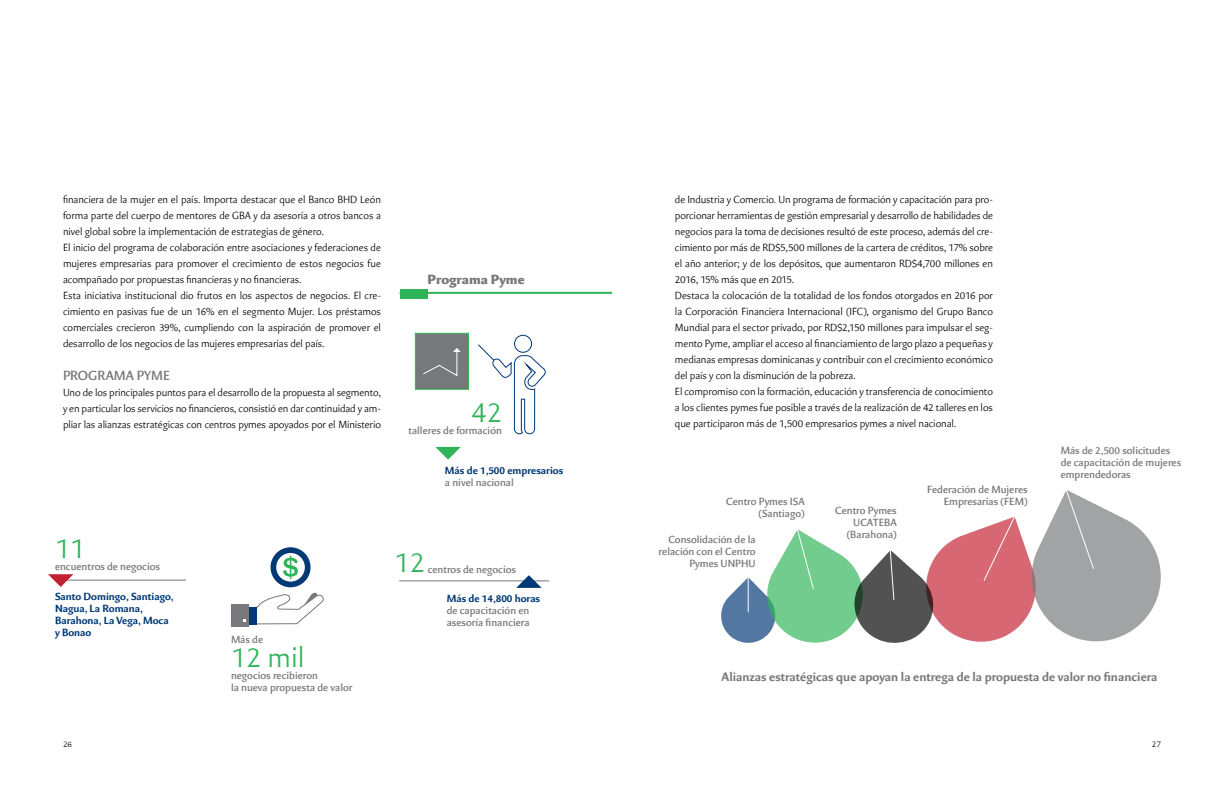
<style>
.page{position:relative;width:1224px;height:792px;background:#fff}
.page>*{position:absolute;margin:0;border:0;box-sizing:border-box;transform-origin:0 0}
.t1{font:300 30px "Eva Pro";color:#2fb457}
.t2{font:600 14px "Eva Pro";letter-spacing:.005em;color:#77787b}
.t3{font:900 14px "Eva Pro";color:#77787b}
.t4{font:700 13px "Eva Pro";color:#77787b}
.t5{font:300 11px/16px "Eva Pro";letter-spacing:-.005em;color:#000}
.t6{font:600 11px/12px "Eva Pro";color:#77787b}
.t7{font:700 11px/12px "Eva Pro";color:#003976}
.t8{font:300 8.7px "Eva Pro";color:#000}
.s1{font-weight:700;color:#003976}
</style>
<div class="page">
<hr style="left:55px;top:580px;width:131px;height:1px;background:#77787b">
<svg style="left:48px;top:574px;width:25px;height:13px"></svg>
<svg style="left:255px;top:547px;width:69px;height:78px"></svg>
<div style="left:249px;top:607px;width:8px;height:17px;background:#003976"></div>
<div style="left:231px;top:604px;width:18px;height:23px;background:#77787b"></div>
<hr style="left:399px;top:580px;width:150px;height:1px;background:#77787b">
<svg style="left:516px;top:575px;width:26px;height:13px"></svg>
<svg style="left:721px;top:490px;width:440px;height:153px"></svg>
<hr style="left:400px;top:292px;width:212px;height:2px;background:#2fb457">
<div style="left:400px;top:289px;width:27px;height:10px;background:#2fb457"></div>
<div style="left:415px;top:333px;width:54px;height:57px;background:#77787b;border:1px solid #2fb457"></div>
<svg style="left:423px;top:348px;width:38px;height:29px"></svg>
<svg style="left:435px;top:447px;width:26px;height:13px"></svg>
<div style="left:514px;top:335px;width:18px;height:18px;border:1px solid #003976;border-radius:50%"></div>
<svg style="left:478px;top:343px;width:68px;height:92px"></svg>
<p class="t5" style="left:63px;top:191px;width:320px">financiera de la mujer en el país. Importa destacar que el Banco BHD León forma parte del cuerpo de mentores de GBA y da asesoría a otros bancos a nivel global sobre la implementación de estrategias de género.<br>El inicio del programa de colaboración entre asociaciones y federaciones de mujeres empresarias para promover el crecimiento de estos negocios fue acompañado por propuestas financieras y no financieras.<br>Esta iniciativa institucional dio frutos en los aspectos de negocios. El cre&shy;cimiento en pasivas fue de un 16% en el segmento Mujer. Los préstamos comerciales crecieron 39%, cumpliendo con la aspiración de promover el desarrollo de los negocios de las mujeres empresarias del país.</p>
<p class="t2" style="left:63px;top:366px;width:109px">Programa Pyme</p>
<p class="t5" style="left:63px;top:384px;width:320px;text-align:justify">Uno de los principales puntos para el desarrollo de la propuesta al segmento, y en particular los servicios no financieros, consistió en dar continuidad y am&shy;pliar las alianzas estratégicas con centros pymes apoyados por el Ministerio</p>
<p class="t1" style="left:55px;top:530px;width:32px">11</p>
<p class="t6" style="left:55px;top:560px;width:107px">encuentros de negocios</p>
<p class="t7" style="left:55px;top:590px;width:120px">Santo Domingo, Santiago,<br>Nagua, La Romana,<br>Barahona, La Vega, Moca y Bonao</p>
<p class="t6" style="left:231px;top:634px;width:34px">Más de</p>
<p class="t1" style="left:231px;top:639px;width:75px">12 mil</p>
<p class="t6" style="left:231px;top:670px;width:123px">negocios recibieron<br>la nueva propuesta de valor</p>
<p class="t3" style="left:428px;top:270px;width:99px">Programa Pyme</p>
<p class="t1" style="left:471px;top:394px;width:32px">42</p>
<p class="t6" style="left:408px;top:425px;width:95px">talleres de formación</p>
<p class="t5" style="left:675px;top:191px;width:320px">de I ndustria y Comercio. Un programa de formación y capacitación para pro&shy;porcionar herramientas de gestión empresarial y desarrollo de habilidades de negocios para la toma de decisiones resultó de este proceso, además del cre&shy;cimiento por más de RD$5,500 millones de la cartera de créditos, 17% sobre el año anterior; y de los depósitos, que aumentaron RD$4,700 millones en 2016, 15% más que en 2015.<br>Destaca la colocación de la totalidad de los fondos otorgados en 2016 por la Corporación Financiera I nternacional (IFC), organismo del Grupo Banco Mundial para el sector privado, por RD$2,150 millones para impulsar el seg&shy;mento Pyme, ampliar el acceso al financiamiento de largo plazo a pequeñas y medianas empresas dominicanas y contribuir con el crecimiento económico del país y con la disminución de la pobreza.<br>El compromiso con la formación, educación y transferencia de conocimiento a los clientes pymes fue posible a través de la realización de 42 talleres en los que participaron más de 1,500 empresarios pymes a nivel nacional.</p>
<p class="t6" style="left:1061px;top:445px;width:122px">Más de 2,500 solicitudes de capacitación de mujeres</p>
<p class="t7" style="left:445px;top:465px;width:120px">Más de 1,500 empresarios</p>
<p class="t6" style="left:1061px;top:469px;width:72px">emprendedoras</p>
<p class="t6" style="left:445px;top:477px;width:70px">a nivel nacional</p>
<p class="t6" style="left:927px;top:483px;width:102px;text-align:right">Federación de Mujeres<br>Empresarias (FEM)</p>
<p class="t6" style="left:758px;top:496px;width:48px;text-indent:-32px">Centro Pymes ISA (Santiago)</p>
<p class="t6" style="left:835px;top:504px;width:63px;text-align:right">Centro Pymes<br>UCATEBA (Barahona)</p>
<p class="t6" style="left:659px;top:533px;width:99px;text-align:right">Consolidación de la relación con el Centro<br>Pymes UNPHU</p>
<p class="t1" style="left:395px;top:544px;width:32px">12</p>
<p class="t6" style="left:428px;top:563px;width:90px">centros de negocios</p>
<p class="t6" style="left:447px;top:593px;width:95px"><span class="s1">Más de 14,800 horas </span>de capacitación en asesoría financiera</p>
<p class="t4" style="left:722px;top:669px;width:437px">Alianzas estratégicas que apoyan la entrega de la propuesta de valor no financiera</p>
<p class="t8" style="left:63px;top:739px;width:11px">26</p>
<p class="t8" style="left:1152px;top:739px;width:11px">27</p>
</div>
